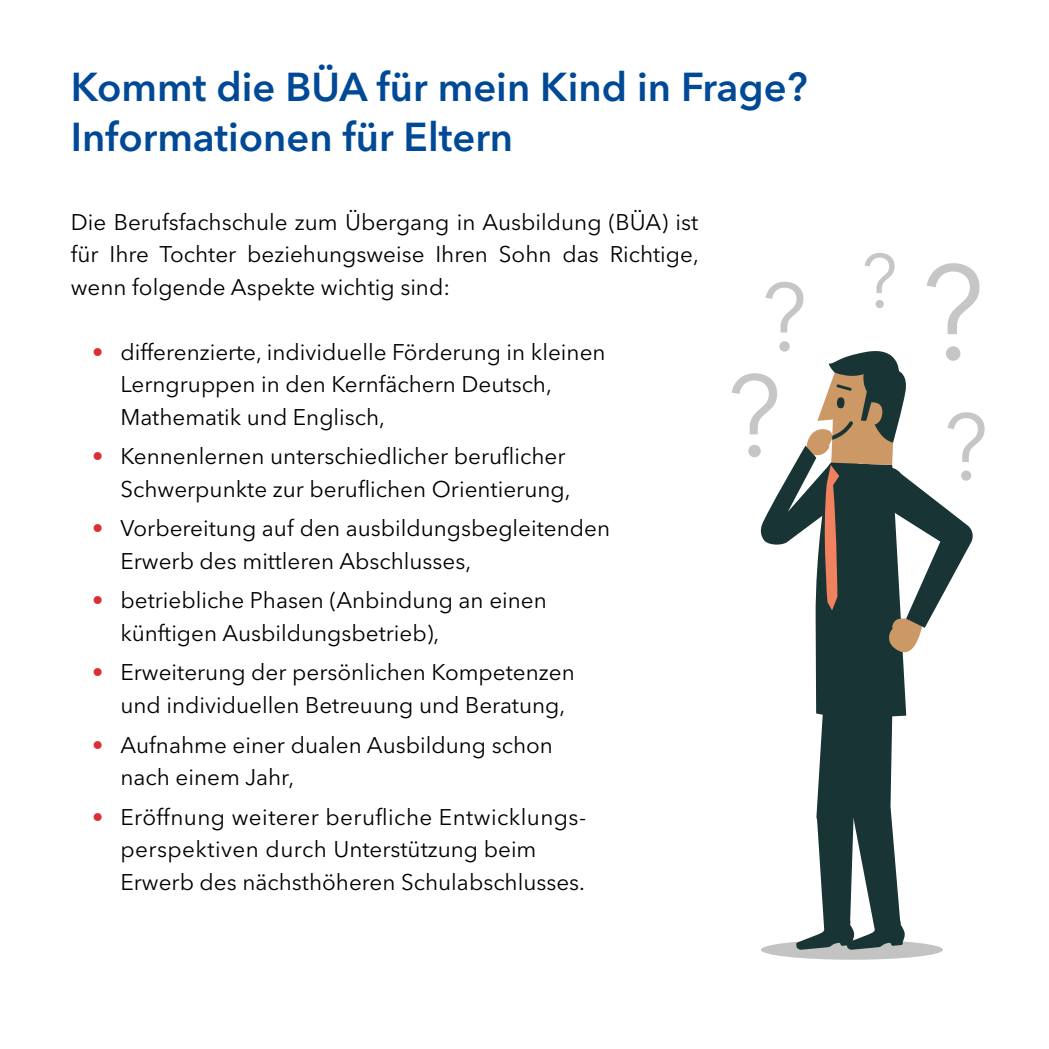
<style>
.page{position:relative;width:1049px;height:1049px;background:#fff}
.page>*{position:absolute;margin:0;border:0;box-sizing:border-box;transform-origin:0 0}
.t1{font:115.75px "Avenir Next LT Pro";color:#c6c6c6}
.t2{font:96.25px "Avenir Next LT Pro";color:#c6c6c6}
.t3{font:94.25px "Avenir Next LT Pro";color:#c6c6c6}
.t4{font:600 40px/50px "Avenir Next LT Pro";color:#004996}
.t5{font:22.5px/32.5px "Avenir Next LT Pro";color:#000}
.s1{color:#dc2f34}
.s2{font-size:134.5px}
</style>
<div class="page">
<div style="left:761px;top:940px;width:182px;height:20px;background:#c3c3c3;border-radius:50%"></div>
<svg style="left:815px;top:660px;width:91px;height:288px;fill:#193434"></svg>
<svg style="left:760px;top:351px;width:213px;height:309px"></svg>
<svg style="left:796px;top:697px;width:76px;height:253px"></svg>
<h3 class="t4" style="left:71px;top:62px;width:738px">Kommt die BÜA für mein Kind in Frage?<br>Informationen für Eltern</h3>
<p class="t5" style="left:71px;top:205px;width:629px;text-align:justify">Die Berufsfachschule zum Übergang in Ausbildung (BÜA) ist für Ihre Tochter beziehungsweise Ihren Sohn das Richtige, wenn folgende Aspekte wichtig sind:</p>
<p class="t5" style="left:120px;top:335px;width:487px;text-indent:-28px"><span class="s1">•</span> differenzierte, individuelle Förderung in kleinen<br>Lerngruppen in den Kernfächern Deutsch,<br>Mathematik und Englisch,</p>
<p class="t5" style="left:92px;top:440px;width:480px;text-align:right"><span class="s1">•</span> Kennenlernen unterschiedlicher beruflicher<br>Schwerpunkte zur beruflichen Orientierung,</p>
<p class="t5" style="left:120px;top:512px;width:491px;text-indent:-28px"><span class="s1">•</span> Vorbereitung auf den ausbildungsbegleitenden<br>Erwerb des mittleren Abschlusses,</p>
<p class="t5" style="left:120px;top:584px;width:428px;text-indent:-28px"><span class="s1">•</span> betriebliche Phasen (Anbindung an einen künftigen Ausbildungsbetrieb),</p>
<p class="t5" style="left:120px;top:656px;width:456px;text-indent:-28px"><span class="s1">•</span> Erweiterung der persönlichen Kompetenzen und individuellen Betreuung und Beratung,</p>
<p class="t5" style="left:120px;top:728px;width:434px;text-indent:-28px"><span class="s1">•</span> Aufnahme einer dualen Ausbildung schon nach einem Jahr,</p>
<p class="t5" style="left:120px;top:800px;width:467px;text-indent:-28px"><span class="s1">•</span> Eröffnung weiterer berufliche Entwicklungs&shy;perspektiven durch Unterstützung beim<br>Erwerb des nächsthöheren Schulabschlusses.</p>
<h2 class="t2" style="left:761px;top:260px;width:225px">? <span class="s2">?</span><sup>?</sup></h2>
<h1 class="t1" style="left:726px;top:347px;width:57px">?</h1>
<h3 class="t3" style="left:943px;top:391px;width:47px">?</h3>
</div>
